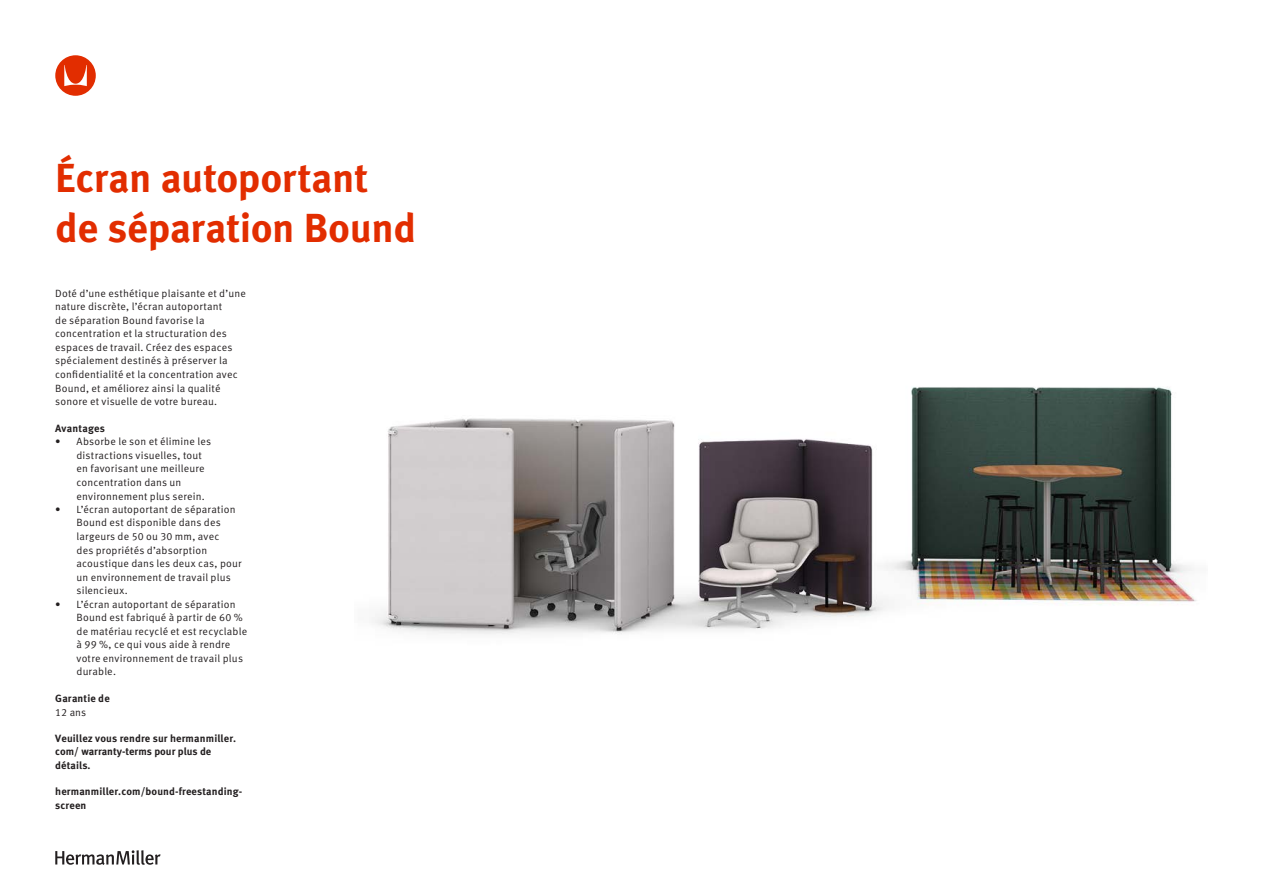
<style>
.page{position:relative;width:1263px;height:893px;background:#fff}
.page>*{position:absolute;margin:0;border:0;box-sizing:border-box;transform-origin:0 0}
.t1{font:700 40.5px/49.5px "Meta OT";letter-spacing:-.01em;color:#e22d00}
.Body_Copy{font:10.5px/13.5px "Meta OT Norm";letter-spacing:.015em;color:#231f20}
.Body_Copy-2{font:700 10.5px/13.5px "Meta OT";letter-spacing:.01em;color:#231f20}
.s1{font-family:"Meta OT Norm";font-weight:400}
</style>
<div class="page">
<svg style="left:55px;top:55px;width:41px;height:41px"></svg>
<svg style="left:55px;top:850px;width:106px;height:15px"></svg>
<img style="left:372px;top:387px;width:825px;height:248px">
<p class="t1" style="left:55px;top:154px;width:362px">Écran autoportant de séparation Bound</p>
<p class="Body_Copy" style="left:55px;top:287px;width:192px">Doté d’une esthétique plaisante et d’une nature discrète, l’écran autoportant<br>de séparation Bound favorise la concentration et la structuration des espaces de travail. Créez des espaces spécialement destinés à préserver la confidentialité et la concentration avec Bound, et améliorez ainsi la qualité sonore et visuelle de votre bureau.</p>
<p class="Body_Copy-2" style="left:55px;top:422px;width:51px">Avantages</p>
<p class="Body_Copy" style="left:77px;top:435px;width:136px;text-indent:-21px">• Absorbe le son et élimine les distractions visuelles, tout en favorisant une meilleure concentration dans un environnement plus serein.</p>
<p class="Body_Copy" style="left:77px;top:503px;width:167px;text-indent:-21px">• L’écran autoportant de séparation<br>Bound est disponible dans des largeurs de 50 ou 30 mm, avec<br>des propriétés d’absorption acoustique dans les deux cas, pour un environnement de travail plus silencieux.</p>
<p class="Body_Copy" style="left:77px;top:597px;width:172px;text-indent:-21px">• L’écran autoportant de séparation<br>Bound est fabriqué à partir de 60 % de matériau recyclé et est recyclable à 99 %, ce qui vous aide à rendre votre environnement de travail plus durable.</p>
<p class="Body_Copy-2" style="left:55px;top:692px;width:56px">Garantie de<br><span class="s1">12 ans</span></p>
<p class="Body_Copy-2" style="left:55px;top:731px;width:182px">Veuillez vous rendre sur hermanmiller. com/ warranty-terms pour plus de détails.</p>
<p class="Body_Copy-2" style="left:55px;top:785px;width:188px">hermanmiller.com/bound-freestanding&shy;screen</p>
</div>
